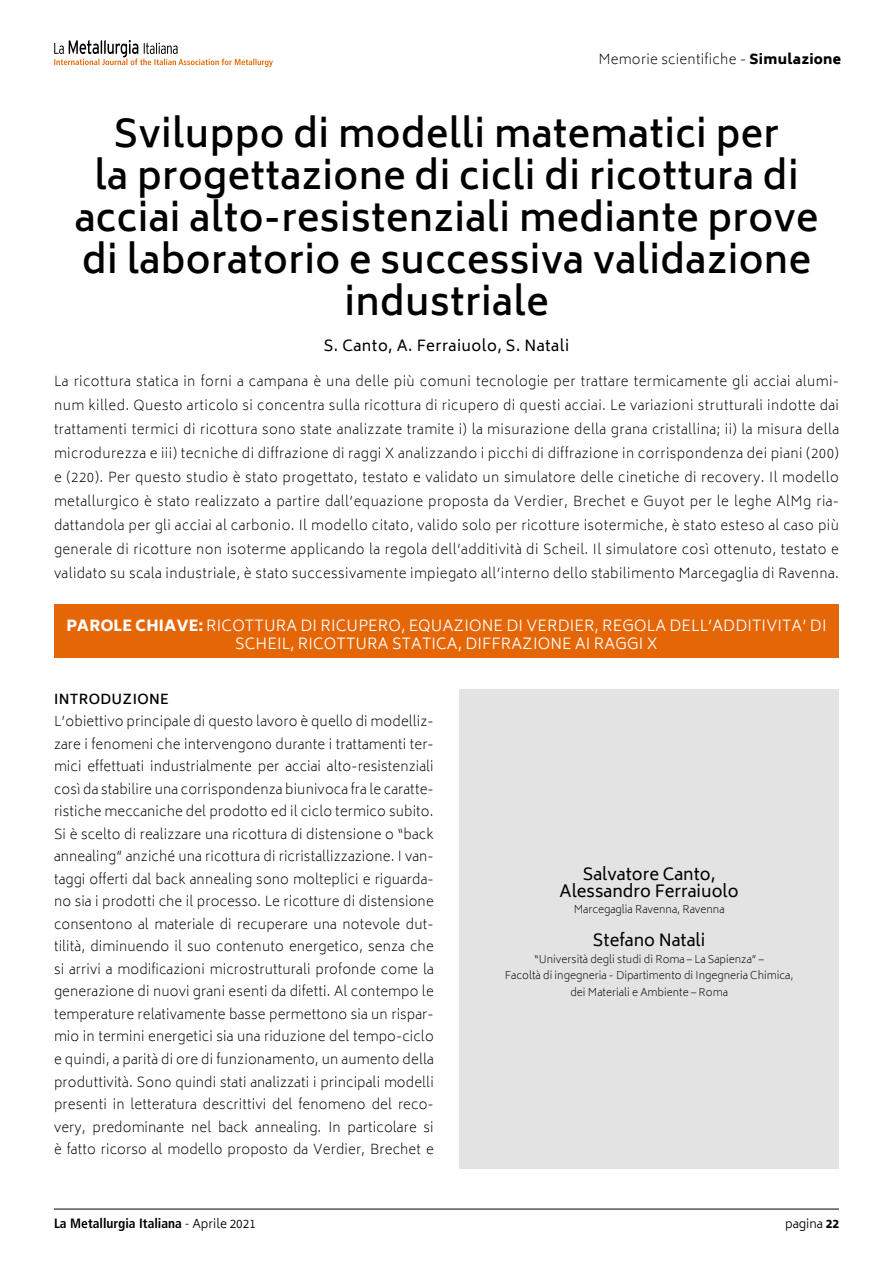
<style>
.page{position:relative;width:893px;height:1263px;background:#fff}
.page>*{position:absolute;margin:0;border:0;box-sizing:border-box;transform-origin:0 0}
.t1{font:600 37.5px/42px "Biryani";letter-spacing:.01em;color:#000;text-align:center}
.t2{font:16.5px/16.5px "Biryani";color:#000;text-align:center}
.t3{font:300 15px/18px "Biryani";letter-spacing:.01em;color:#fff;text-align:center}
.t4{font:15px "Biryani";letter-spacing:.03em;color:#000}
.t5{font:200 13.5px/22.5px "Biryani";letter-spacing:.02em;color:#000;text-align:justify}
.t6{font:700 condensed 13.5px "Frutiger LT Std";color:#000}
.t7{font:600 13.5px "Biryani";letter-spacing:.025em;color:#000}
.t8{font:300 12px "Biryani";color:#000}
.t9{font:200 10.5px/16.5px "Biryani";color:#000;text-align:center}
.s1{font-weight:800}
.s2{font-weight:300}
.s3{font-family:"Biryani";font-weight:300;font-stretch:normal;font-size:12px}
</style>
<div class="page">
<hr style="left:54px;top:1209px;width:785px;height:1px;background:#000">
<svg style="left:54px;top:40px;width:219px;height:27px"></svg>
<div style="left:54px;top:604px;width:785px;height:54px;background:#e56606"></div>
<div style="left:459px;top:689px;width:380px;height:479px;background:#e3e3e3"></div>
<p class="t5" style="left:598px;top:48px;width:244px">Memorie scientifiche - <span class="s1">Simulazione</span></p>
<h1 class="t1" style="left:75px;top:113px;width:745px">Sviluppo di modelli matematici per<br>la progettazione di cicli di ricottura di acciai alto-resistenziali mediante prove di laboratorio e successiva validazione industriale</h1>
<p class="t4" style="left:324px;top:337px;width:247px">S. Canto, A. Ferraiuolo, S. Natali</p>
<p class="t5" style="left:54px;top:369px;width:786px;line-height:24px">La ricottura statica in forni a campana è una delle più comuni tecnologie per trattare termicamente gli acciai alumi&shy;num killed. Questo articolo si concentra sulla ricottura di ricupero di questi acciai. Le variazioni strutturali indotte dai trattamenti termici di ricottura sono state analizzate tramite i) la misurazione della grana cristallina; ii) la misura della microdurezza e iii) tecniche di diffrazione di raggi X analizzando i picchi di diffrazione in corrispondenza dei piani (200) e (220). Per questo studio è stato progettato, testato e validato un simulatore delle cinetiche di recovery. Il modello metallurgico è stato realizzato a partire dall’equazione proposta da Verdier, Brechet e Guyot per le leghe AlMg ria&shy;dattandola per gli acciai al carbonio. Il modello citato, valido solo per ricotture isotermiche, è stato esteso al caso più generale di ricotture non isoterme applicando la regola dell’additività di Scheil. Il simulatore così ottenuto, testato e validato su scala industriale, è stato successivamente impiegato all’interno dello stabilimento Marcegaglia di Ravenna.</p>
<p class="t3" style="left:66px;top:617px;width:762px"><span class="s1">PAROLE CHIAVE:</span> RICOTTURA DI RICUPERO, EQUAZIONE DI VERDIER, REGOLA DELL’ADDITIVITA’ DI<br>SCHEIL, RICOTTURA STATICA, DIFFRAZIONE AI RAGGI X</p>
<p class="t7" style="left:54px;top:691px;width:116px">INTRODUZIONE</p>
<p class="t5" style="left:54px;top:710px;width:381px">L’obiettivo principale di questo lavoro è quello di modelliz&shy;zare i fenomeni che intervengono durante i trattamenti ter&shy;mici effettuati industrialmente per acciai alto-resistenziali così da stabilire una corrispondenza biunivoca fra le caratte&shy;ristiche meccaniche del prodotto ed il ciclo termico subito.<br>Si è scelto di realizzare una ricottura di distensione o “back annealing” anziché una ricottura di ricristallizzazione. I van&shy;taggi offerti dal back annealing sono molteplici e riguarda&shy;no sia i prodotti che il processo. Le ricotture di distensione consentono al materiale di recuperare una notevole dut&shy;tilità, diminuendo il suo contenuto energetico, senza che si arrivi a modificazioni microstrutturali profonde come la generazione di nuovi grani esenti da difetti. Al contempo le temperature relativamente basse permettono sia un rispar&shy;mio in termini energetici sia una riduzione del tempo-ciclo e quindi, a parità di ore di funzionamento, un aumento della produttività. Sono quindi stati analizzati i principali modelli presenti in letteratura descrittivi del fenomeno del reco&shy;very, predominante nel back annealing. In particolare si è fatto ricorso al modello proposto da Verdier, Brechet e</p>
<p class="t2" style="left:560px;top:866px;width:181px">Salvatore Canto,<br>Alessandro Ferraiuolo</p>
<p class="t9" style="left:574px;top:901px;width:152px">Marcegaglia Ravenna, Ravenna</p>
<p class="t2" style="left:593px;top:932px;width:114px">Stefano Natali</p>
<p class="t9" style="left:505px;top:951px;width:290px">“Università degli studi di Roma – La Sapienza” –<br>Facoltà di ingegneria - Dipartimento di Ingegneria Chimica, dei Materiali e Ambiente – Roma</p>
<p class="t6" style="left:54px;top:1216px;width:204px">La Metallurgia Italiana <span class="s2">-</span> <span class="s3">Aprile 2021</span></p>
<p class="t8" style="left:785px;top:1217px;width:55px">pagina <span class="s1">22</span></p>
</div>
